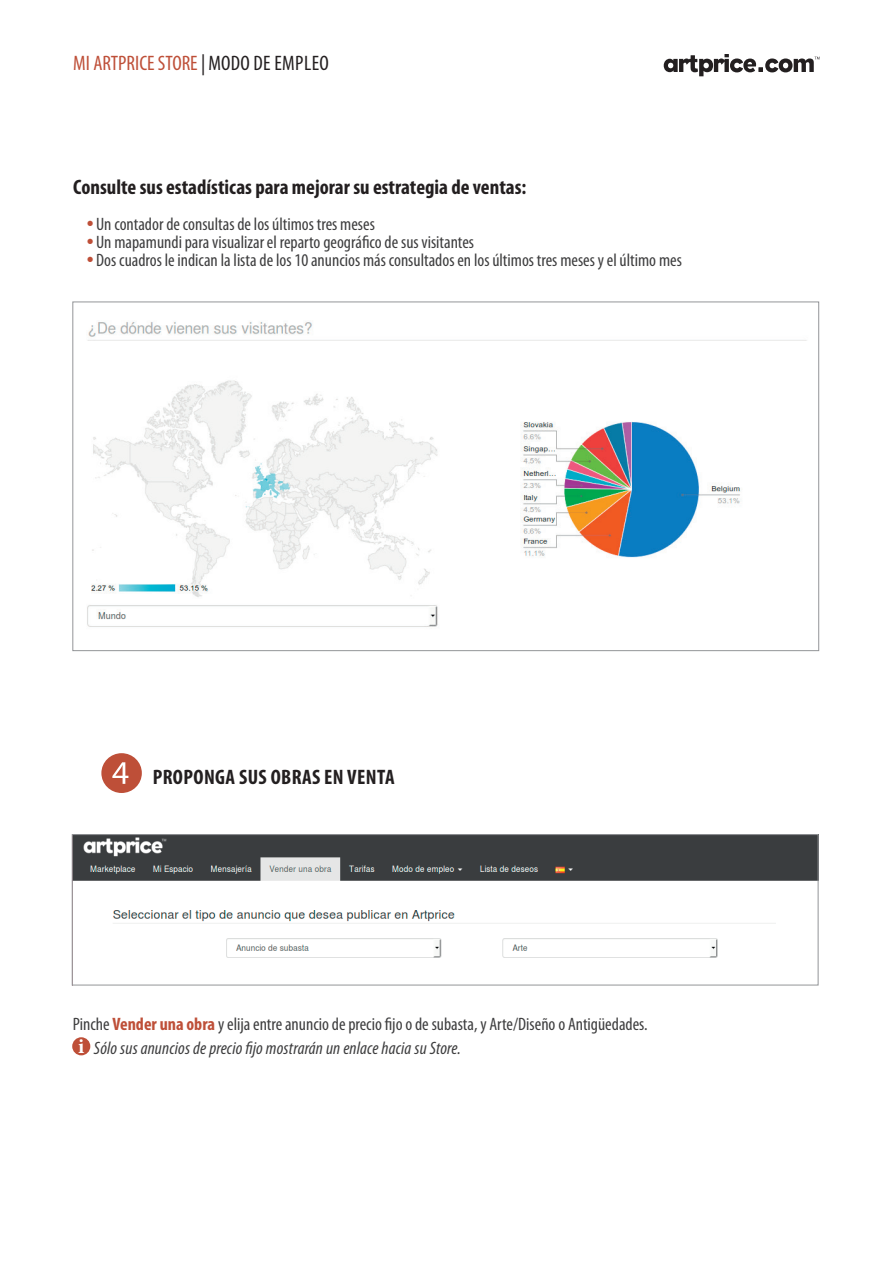
<style>
.page{position:relative;width:893px;height:1263px;background:#fff}
.page>*{position:absolute;margin:0;border:0;box-sizing:border-box;transform-origin:0 0}
.t1{font:700 condensed 21px "Myriad Pro";color:#231f20}
.t2{font:condensed 21px "Myriad Pro";color:#be4f38}
.t3{font:700 condensed 21px "Myriad Pro";letter-spacing:.02em;color:#231f20}
.t4{font:700 21px "Minion Pro";color:#fff}
.Labeur{font:condensed 18px "Myriad Pro";color:#3e3e3f}
.t5{font:italic condensed 18px "Myriad Pro";letter-spacing:.01em;color:#3e3e3f}
.s1{color:#231f20}
.s2{color:#be4f38}
.s3{font-weight:700;color:#be4f38}
</style>
<div class="page">
<svg style="left:101px;top:753px;width:41px;height:40px"></svg>
<img style="left:74px;top:836px;width:742px;height:122px">
<div style="left:72px;top:834px;width:746px;height:151px;border:1px solid #939598"></div>
<svg style="left:664px;top:54px;width:156px;height:22px"></svg>
<img style="left:87px;top:321px;width:720px;height:306px">
<div style="left:72px;top:1037px;width:18px;height:18px;background:#be4f38;border-radius:50%"></div>
<p class="t2" style="left:73px;top:50px;width:257px">MI ARTPRICE STORE <span class="s1">| MODO DE EMPLEO</span></p>
<p class="t1" style="left:73px;top:174px;width:455px">Consulte sus estadísticas para mejorar su estrategia de ventas:</p>
<p class="Labeur" style="left:86px;top:213px;width:290px"><span class="s2">•</span>Un contador de consultas de los últimos tres meses</p>
<p class="Labeur" style="left:86px;top:231px;width:390px"><span class="s2">•</span>Un mapamundi para visualizar el reparto geográfico de sus visitantes</p>
<p class="Labeur" style="left:86px;top:249px;width:597px"><span class="s2">•</span>Dos cuadros le indican la lista de los 10 anuncios más consultados en los últimos tres meses y el último mes</p>
<p class="t3" style="left:153px;top:764px;width:243px">PROPONGA SUS OBRAS EN VENTA</p>
<p class="Labeur" style="left:73px;top:1013px;width:577px">Pinche <span class="s3">Vender una obra</span> y elija entre anuncio de precio fijo o de subasta, y Arte/Diseño o Antigüedades.</p>
<p class="t5" style="left:94px;top:1037px;width:368px">Sólo sus anuncios de precio fijo mostrarán un enlace hacia su Store.</p>
<p class="t4" style="left:78px;top:1031px;width:8px">i</p>
</div>
